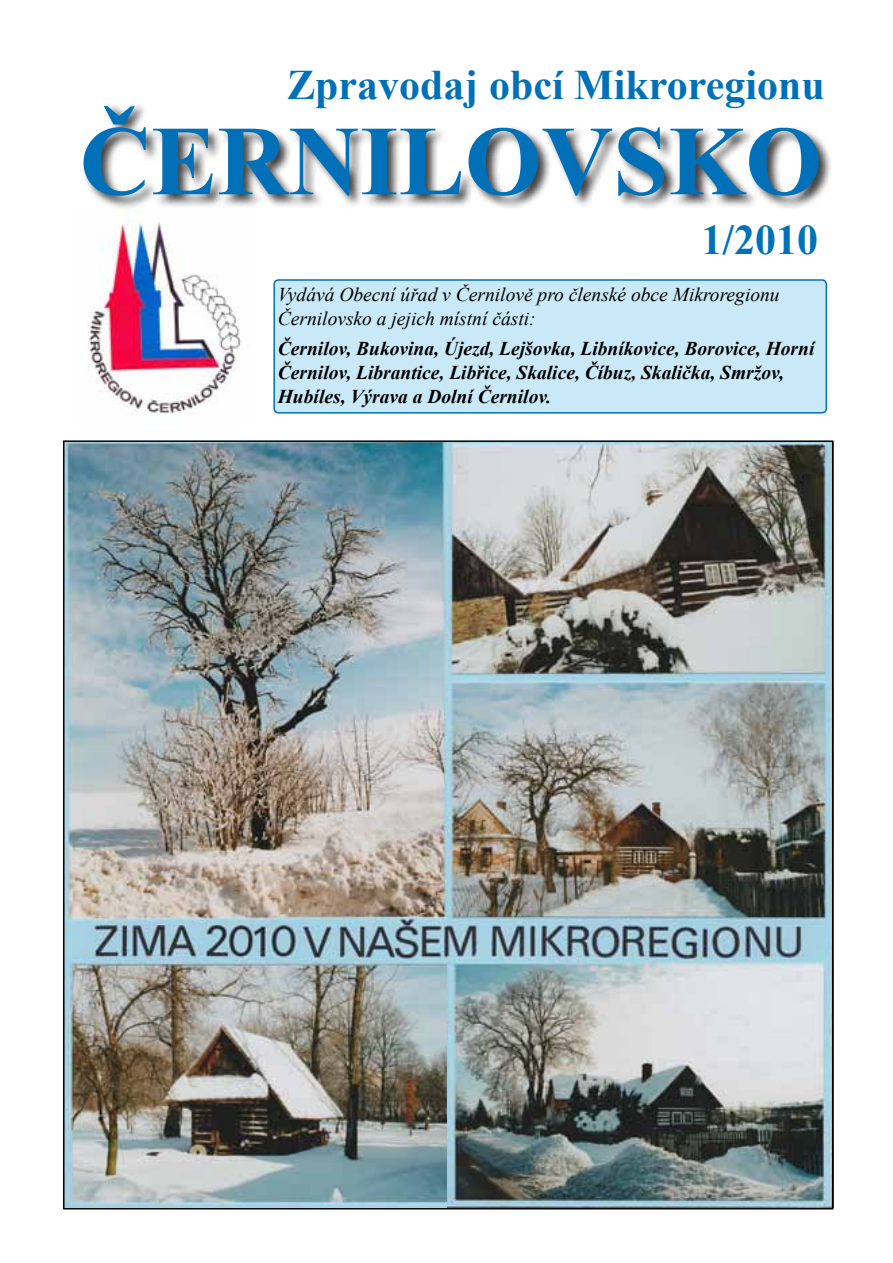
<style>
.page{position:relative;width:893px;height:1263px;background:#fff}
.page>*{position:absolute;margin:0;border:0;box-sizing:border-box;transform-origin:0 0}
.t1{font:700 99px "Times New Roman";color:#0071b9}
.t2{font:700 42px "Times New Roman";color:#0071b9}
.t3{font:italic 700 19.5px/24px "Times New Roman";color:#000}
.t4{font:italic 19.5px/24px "Times New Roman";color:#000}
</style>
<div class="page">
<div style="left:82px;top:101px;width:751px;height:108px;background:#000;opacity:.75"></div>
<div style="left:274px;top:280px;width:552px;height:133px;background:#c9e9f8;border-radius:4px"></div>
<div style="left:273px;top:279px;width:554px;height:135px;border:2px solid #0071b9;border-radius:4px"></div>
<img style="left:88px;top:209px;width:154px;height:206px">
<img style="left:446px;top:443px;width:384px;height:763px">
<img style="left:66px;top:443px;width:380px;height:763px">
<h2 class="t2" style="left:287px;top:55px;width:539px">Zpravodaj obcí Mikroregionu</h2>
<h1 class="t1" style="left:80px;top:93px;width:744px">ČERNILOVSKO</h1>
<h2 class="t2" style="left:701px;top:211px;width:118px">1/2010</h2>
<p class="t4" style="left:278px;top:282px;width:503px">Vydává Obecní úřad v Černilově pro členské obce Mikroregionu<br>Černilovsko a jejich místní části:</p>
<p class="t3" style="left:278px;top:336px;width:538px">Černilov, Bukovina, Újezd, Lejšovka, Libníkovice, Borovice, Horní<br>Černilov, Librantice, Libřice, Skalice, Číbuz, Skalička, Smržov,<br>Hubíles, Výrava a Dolní Černilov.</p>
</div>
